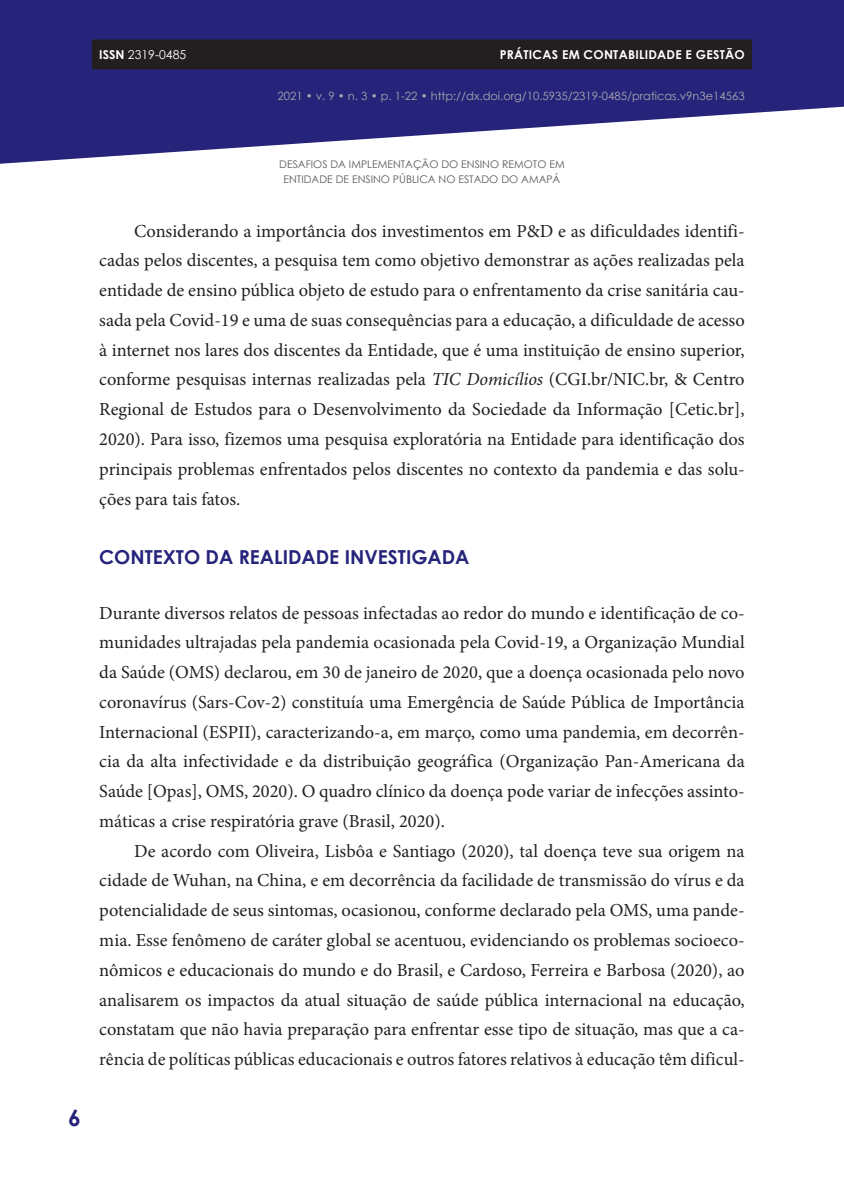
<style>
.page{position:relative;width:844px;height:1191px;background:#fff}
.page>*{position:absolute;margin:0;border:0;box-sizing:border-box;transform-origin:0 0}
.t1{font:700 22.75px "Century Gothic";color:#26237b}
.t2{font:700 19.25px "Century Gothic";color:#26237b}
.t3{font:18.38px/29.8px "Minion Pro";color:#231f20;text-align:justify}
.t4{font:700 12.25px "Century Gothic";letter-spacing:.02em;color:#fff}
.t5{font:12.25px "Century Gothic";color:#fff}
.t6{font:11.38px "Century Gothic";color:#a8a9ad}
.t7{font:10.5px/15.8px "Century Gothic";color:#57585a;text-align:center}
.s1{font-weight:700}
.s2{font-style:italic}
</style>
<div class="page">
<svg style="left:0;top:0;width:843px;height:164px;fill:#26237b"></svg>
<div style="left:92px;top:39px;width:660px;height:30px;background:#231f20"></div>
<p class="t5" style="left:99px;top:46px;width:88px"><span class="s1">ISSN</span> 2319-0485</p>
<p class="t4" style="left:499px;top:45px;width:246px">PRÁTICAS EM CONTABILIDADE E GESTÃO</p>
<p class="t6" style="left:277px;top:88px;width:468px">2021 • v. 9 • n. 3 • p. 1-22 • http://dx.doi.org/10.5935/2319-0485/praticas.v9n3e14563</p>
<p class="t1" style="left:68px;top:1100px;width:14px">6</p>
<p class="t7" style="left:279px;top:156px;width:287px">DESAFIOS DA IMPLEMENTAÇÃO DO ENSINO REMOTO EM<br>ENTIDADE DE ENSINO PÚBLICA NO ESTADO DO AMAPÁ</p>
<p class="t3" style="left:99px;top:216px;width:646px;text-indent:35px">Considerando a importância dos investimentos em P&amp;D e as dificuldades identifi&shy;cadas pelos discentes, a pesquisa tem como objetivo demonstrar as ações realizadas pela entidade de ensino pública objeto de estudo para o enfrentamento da crise sanitária cau&shy;sada pela Covid-19 e uma de suas consequências para a educação, a dificuldade de acesso à internet nos lares dos discentes da Entidade, que é uma instituição de ensino superior, conforme pesquisas internas realizadas pela <span class="s2">TIC Domicílios</span> (CGI.br/NIC.br, &amp; Centro Regional de Estudos para o Desenvolvimento da Sociedade da Informação [Cetic.br], 2020). Para isso, fizemos uma pesquisa exploratória na Entidade para identificação dos principais problemas enfrentados pelos discentes no contexto da pandemia e das solu&shy;ções para tais fatos.</p>
<p class="t2" style="left:99px;top:542px;width:371px">CONTEXTO DA REALIDADE INVESTIGADA</p>
<p class="t3" style="left:99px;top:598px;width:646px">Durante diversos relatos de pessoas infectadas ao redor do mundo e identificação de co&shy;munidades ultrajadas pela pandemia ocasionada pela Covid-19, a Organização Mundial da Saúde (OMS) declarou, em 30 de janeiro de 2020, que a doença ocasionada pelo novo coronavírus (Sars-Cov-2) constituía uma Emergência de Saúde Pública de Importância Internacional (ESPII), caracterizando-a, em março, como uma pandemia, em decorrên&shy;cia da alta infectividade e da distribuição geográfica (Organização Pan-Americana da Saúde [Opas], OMS, 2020). O quadro clínico da doença pode variar de infecções assinto&shy;máticas a crise respiratória grave (Brasil, 2020).</p>
<p class="t3" style="left:99px;top:836px;width:646px;text-indent:35px">De acordo com Oliveira, Lisbôa e Santiago (2020), tal doença teve sua origem na cidade de Wuhan, na China, e em decorrência da facilidade de transmissão do vírus e da potencialidade de seus sintomas, ocasionou, conforme declarado pela OMS, uma pande&shy;mia. Esse fenômeno de caráter global se acentuou, evidenciando os problemas socioeco&shy;nômicos e educacionais do mundo e do Brasil, e Cardoso, Ferreira e Barbosa (2020), ao analisarem os impactos da atual situação de saúde pública internacional na educação, constatam que não havia preparação para enfrentar esse tipo de situação, mas que a ca&shy;rência de políticas públicas educacionais e outros fatores relativos à educação têm dificul-</p>
</div>
